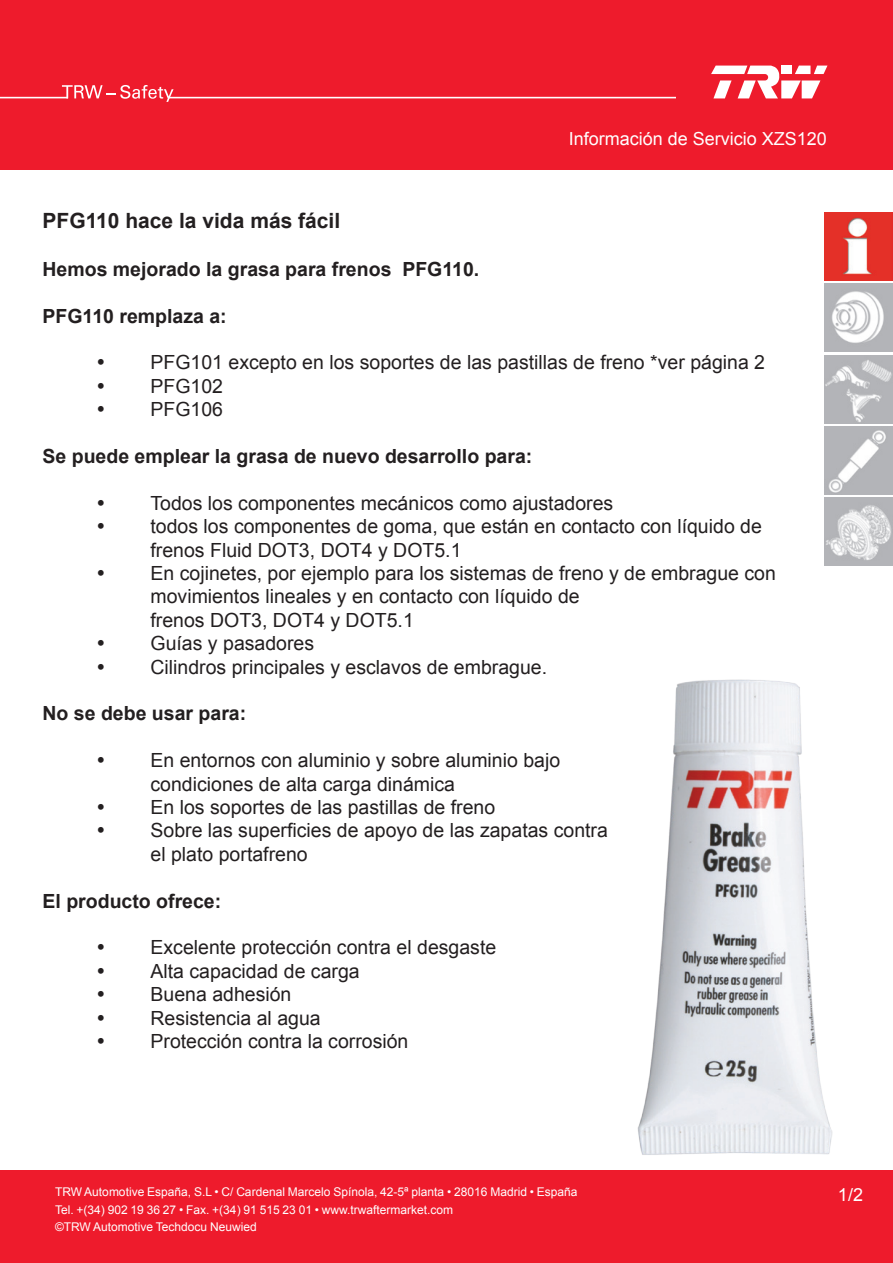
<style>
.page{position:relative;width:893px;height:1263px;background:#ee1b2c}
.page>*{position:absolute;margin:0;border:0;box-sizing:border-box;transform-origin:0 0}
.t1{font:700 21px "Arial";color:#231f20}
.Haupt_Block_ohne_Tre{font:19.5px/23.4px "Arial";color:#231f20}
.Haupt_Block_ohne_Tre-2{font:700 19.5px "Arial";color:#231f20}
.t2{font:18px "Arial";color:#fff}
.Body_copy{font:12px "Arial";color:#fff}
</style>
<div class="page">
<div style="left:0;top:171px;width:893px;height:999px;background:#fff"></div>
<svg style="left:62px;top:85px;width:112px;height:17px"></svg>
<hr style="left:0;top:97px;width:68px;height:1px;background:#fff">
<hr style="left:168px;top:97px;width:507px;height:1px;background:#fff">
<svg style="left:711px;top:66px;width:116px;height:32px"></svg>
<img style="left:825px;top:213px;width:68px;height:68px">
<img style="left:825px;top:284px;width:68px;height:68px">
<img style="left:825px;top:355px;width:68px;height:68px">
<img style="left:825px;top:426px;width:68px;height:68px">
<img style="left:825px;top:497px;width:68px;height:68px">
<img style="left:637px;top:679px;width:195px;height:476px">
<p class="t2" style="left:569px;top:127px;width:259px">Información de Servicio XZS120</p>
<p class="t1" style="left:43px;top:207px;width:299px">PFG110 hace la vida más fácil</p>
<p class="Haupt_Block_ohne_Tre-2" style="left:43px;top:256px;width:438px">Hemos mejorado la grasa para frenos PFG110.</p>
<p class="Haupt_Block_ohne_Tre-2" style="left:43px;top:303px;width:186px">PFG110 remplaza a:</p>
<p class="Haupt_Block_ohne_Tre" style="left:97px;top:351px;width:670px">• PFG101 excepto en los soportes de las pastillas de freno *ver página 2</p>
<p class="Haupt_Block_ohne_Tre" style="left:97px;top:374px;width:128px">• PFG102</p>
<p class="Haupt_Block_ohne_Tre" style="left:97px;top:398px;width:128px">• PFG106</p>
<p class="Haupt_Block_ohne_Tre-2" style="left:43px;top:443px;width:491px">Se puede emplear la grasa de nuevo desarrollo para:</p>
<p class="Haupt_Block_ohne_Tre" style="left:97px;top:491px;width:518px">• Todos los componentes mecánicos como ajustadores</p>
<p class="Haupt_Block_ohne_Tre" style="left:151px;top:515px;width:613px;text-indent:-54px">• todos los componentes de goma, que están en contacto con líquido de frenos Fluid DOT3, DOT4 y DOT5.1</p>
<p class="Haupt_Block_ohne_Tre" style="left:151px;top:562px;width:627px;text-indent:-54px">• En cojinetes, por ejemplo para los sistemas de freno y de embrague con movimientos lineales y en contacto con líquido de<br>frenos DOT3, DOT4 y DOT5.1</p>
<p class="Haupt_Block_ohne_Tre" style="left:97px;top:632px;width:219px">• Guías y pasadores</p>
<p class="Haupt_Block_ohne_Tre" style="left:97px;top:655px;width:452px">• Cilindros principales y esclavos de embrague.</p>
<p class="Haupt_Block_ohne_Tre-2" style="left:43px;top:701px;width:205px">No se debe usar para:</p>
<p class="Haupt_Block_ohne_Tre" style="left:151px;top:749px;width:411px;text-indent:-54px">• En entornos con aluminio y sobre aluminio bajo condiciones de alta carga dinámica</p>
<p class="Haupt_Block_ohne_Tre" style="left:97px;top:796px;width:400px">• En los soportes de las pastillas de freno</p>
<p class="Haupt_Block_ohne_Tre" style="left:151px;top:819px;width:459px;text-indent:-54px">• Sobre las superficies de apoyo de las zapatas contra el plato portafreno</p>
<p class="Haupt_Block_ohne_Tre-2" style="left:43px;top:888px;width:180px">El producto ofrece:</p>
<p class="Haupt_Block_ohne_Tre" style="left:97px;top:936px;width:401px">• Excelente protección contra el desgaste</p>
<p class="Haupt_Block_ohne_Tre" style="left:97px;top:959px;width:265px">• Alta capacidad de carga</p>
<p class="Haupt_Block_ohne_Tre" style="left:97px;top:983px;width:196px">• Buena adhesión</p>
<p class="Haupt_Block_ohne_Tre" style="left:97px;top:1006px;width:226px">• Resistencia al agua</p>
<p class="Haupt_Block_ohne_Tre" style="left:97px;top:1030px;width:313px">• Protección contra la corrosión</p>
<p class="Body_copy" style="left:55px;top:1184px;width:524px">TRW Automotive España, S.L • C/ Cardenal Marcelo Spínola, 42-5ª planta • 28016 Madrid • España</p>
<p class="t2" style="left:838px;top:1183px;width:27px">1/2</p>
<p class="Body_copy" style="left:55px;top:1201px;width:400px">Tel. +(34) 902 19 36 27 • Fax. +(34) 91 515 23 01 • www.trwaftermarket.com</p>
<p class="Body_copy" style="left:55px;top:1219px;width:203px">©TRW Automotive Techdocu Neuwied</p>
</div>
